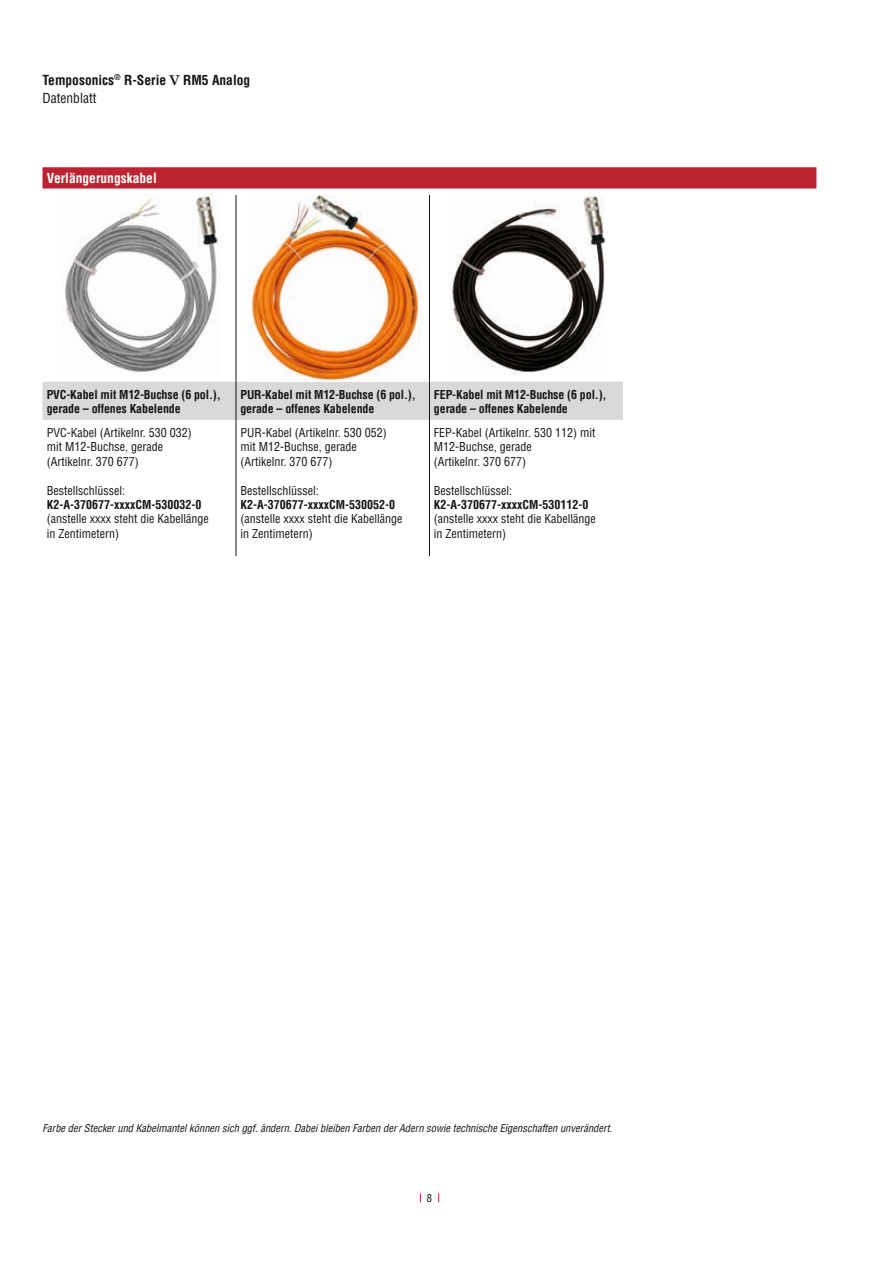
<style>
.page{position:relative;width:893px;height:1263px;background:#fff}
.page>*{position:absolute;margin:0;border:0;box-sizing:border-box;transform-origin:0 0}
.t1{font:700 condensed 13.5px/18px "Helvetica LT Pro";color:#131413}
.t2{font:700 condensed 13.5px "Helvetica LT Pro";color:#fff}
.t3{font:condensed 12px/14.4px "Helvetica LT Pro";color:#131413}
.t4{font:700 condensed 12px/14.4px "Helvetica LT Pro";letter-spacing:-.01em;color:#131413}
.t5{font:italic condensed 10.5px "Helvetica LT Pro";color:#131413}
.t6{font:condensed 10.5px "Helvetica LT Pro";color:#131413}
.s1{font-family:"Century Schoolbook";font-stretch:normal}
.s2{font-weight:400}
</style>
<div class="page">
<svg style="left:43px;top:167px;width:773px;height:22px;background:#c02a38"></svg>
<div style="left:43px;top:382px;width:580px;height:38px;background:#d9d9d9"></div>
<hr style="left:236px;top:195px;width:1px;height:187px;background:#131413">
<hr style="left:236px;top:382px;width:1px;height:38px;background:#131413">
<hr style="left:236px;top:420px;width:1px;height:136px;background:#131413">
<hr style="left:429px;top:195px;width:1px;height:187px;background:#131413">
<hr style="left:429px;top:382px;width:1px;height:38px;background:#131413">
<hr style="left:429px;top:420px;width:1px;height:136px;background:#131413">
<img style="left:65px;top:195px;width:154px;height:181px">
<img style="left:249px;top:195px;width:172px;height:186px">
<img style="left:450px;top:195px;width:157px;height:181px">
<p class="t1" style="left:43px;top:71px;width:209px">Temposonics<sup>®</sup> R-Serie <span class="s1">V</span> RM5 Analog<br><span class="s2">Datenblatt</span></p>
<p class="t2" style="left:47px;top:169px;width:111px">Verlängerungskabel</p>
<p class="t4" style="left:47px;top:387px;width:176px">PVC-Kabel mit M12-Buchse (6 pol.), gerade – offenes Kabelende</p>
<p class="t4" style="left:240px;top:387px;width:177px">PUR-Kabel mit M12-Buchse (6 pol.), gerade – offenes Kabelende</p>
<p class="t4" style="left:434px;top:387px;width:174px">FEP-Kabel mit M12-Buchse (6 pol.), gerade – offenes Kabelende</p>
<p class="t3" style="left:47px;top:425px;width:147px">PVC-Kabel (Artikelnr. 530 032) mit M12-Buchse, gerade (Artikelnr. 370 677)</p>
<p class="t3" style="left:47px;top:483px;width:80px">Bestellschlüssel:</p>
<p class="t4" style="left:47px;top:497px;width:156px">K2-A-370677-xxxxCM-530032-0</p>
<p class="t3" style="left:47px;top:512px;width:163px">(anstelle xxxx steht die Kabellänge in Zentimetern)</p>
<p class="t3" style="left:240px;top:425px;width:148px">PUR-Kabel (Artikelnr. 530 052) mit M12-Buchse, gerade (Artikelnr. 370 677)</p>
<p class="t3" style="left:240px;top:483px;width:80px">Bestellschlüssel:</p>
<p class="t4" style="left:240px;top:497px;width:156px">K2-A-370677-xxxxCM-530052-0</p>
<p class="t3" style="left:240px;top:512px;width:163px">(anstelle xxxx steht die Kabellänge in Zentimetern)</p>
<p class="t3" style="left:434px;top:425px;width:163px">FEP-Kabel (Artikelnr. 530 112) mit<br>M12-Buchse, gerade<br>(Artikelnr. 370 677)</p>
<p class="t3" style="left:434px;top:483px;width:80px">Bestellschlüssel:</p>
<p class="t4" style="left:434px;top:497px;width:156px">K2-A-370677-xxxxCM-530112-0</p>
<p class="t3" style="left:434px;top:512px;width:163px">(anstelle xxxx steht die Kabellänge in Zentimetern)</p>
<p class="t5" style="left:43px;top:1122px;width:571px">Farbe der Stecker und Kabelmantel können sich ggf. ändern. Dabei bleiben Farben der Adern sowie technische Eigenschaften unverändert.</p>
<p class="t6" style="left:427px;top:1191px;width:7px">8</p>
</div>
